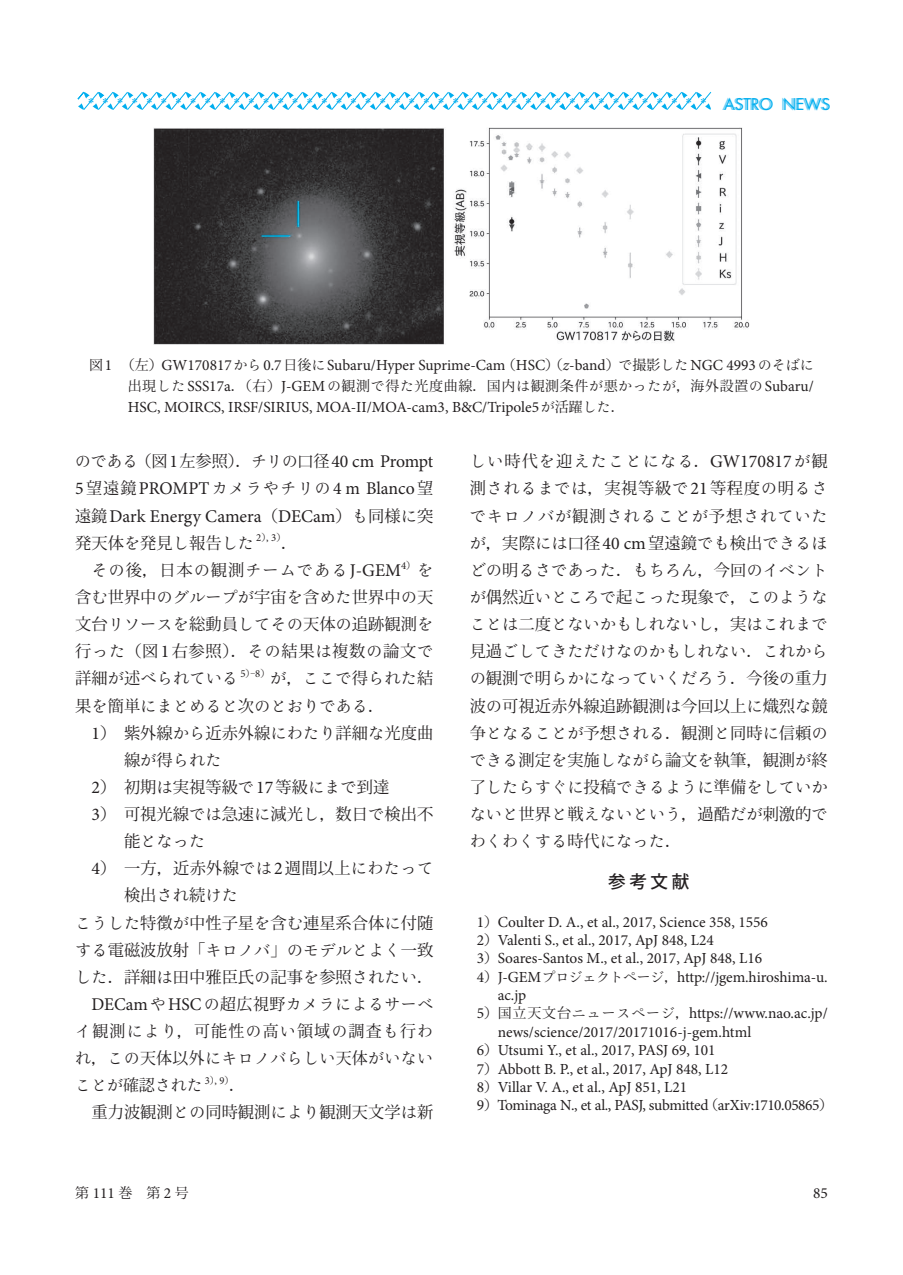
<style>
.page{position:relative;width:903px;height:1275px;background:#fff}
.page>*{position:absolute;margin:0;border:0;box-sizing:border-box;transform-origin:0 0}
.t1{font:17.85px/27.1px "Minion Pro";letter-spacing:-.005em;color:#231f20;text-align:justify}
.t2{font:500 17.5px "Koz Go Pro";color:#231f20}
.t3{font:16.28px/27.1px "Koz Min Pro";color:#231f20}
.t4{font:16.28px/27.1px "Ryo Text Plus N";color:#231f20;text-align:justify}
.t5{font:16.28px/27.1px "Ryo Text Plus N";letter-spacing:.02em;color:#231f20}
.t6{font:16.28px "Ryo Text Plus N";letter-spacing:.065em;color:#231f20}
.t7{font:16.28px "Ryo Text Plus N";letter-spacing:.055em;color:#231f20}
.t8{font:16.28px "Ryo Text Plus N";letter-spacing:.03em;color:#231f20}
.t9{font:16.28px "Ryo Text Plus N";letter-spacing:.05em;color:#231f20}
.t10{font:15.75px "Futura LT Pro";color:#00aeef}
.t11{font:15.4px "Minion Pro";color:#231f20}
.t12{font:15.4px "Minion Pro";letter-spacing:-.025em;color:#231f20}
.t13{font:14px "Koz Min Pro";letter-spacing:.04em;color:#231f20}
.t14{font:10.67px "Minion Pro";color:#231f20}
.t15{font:9.8px "Koz Min Pro";color:#231f20}
.t16{font:300 8.75px "Ryumin Pr 6";color:#00aeef}
.s1{font-family:"Koz Min Pro";font-size:14px}
.s2{font-family:"Ryo Text Plus N";font-size:14px}
.s3{font-style:italic}
.s4{font-family:"Ryo Text Plus N"}
.s5{font-family:"Minion Pro";font-size:15.4px}
.s6{font-family:"Ryo Text Plus N";font-size:16.28px}
.s7{font-family:"Koz Min Pro";font-size:16.28px}
.s8{font-family:"Koz Min Pro";font-size:9.8px}
.s9{font-family:"Koz Min Pro"}
.s10{font-family:"Minion Pro";font-size:17.85px}
.s11{font-family:"Minion Pro";font-size:10.67px}
</style>
<div class="page">
<img style="left:154px;top:127px;width:595px;height:217px">
<svg style="left:77px;top:91px;width:635px;height:19px"></svg>
<p class="t16" style="left:87px;top:94px;width:623px">＊＊＊＊＊＊＊＊＊＊＊＊＊＊＊＊＊＊＊＊＊＊＊＊＊＊＊＊＊＊＊＊＊＊＊＊＊＊＊＊＊＊＊</p>
<p class="t10" style="left:724px;top:93px;width:108px">ASTRO NEWS</p>
<p class="t11" style="left:89px;top:355px;width:726px"><span class="s1">図</span>1 <span class="s1">（左）</span>GW170817<span class="s2">から</span>0.7<span class="s1">日後</span><span class="s2">に</span>Subaru/Hyper Suprime-Cam <span class="s1">（</span>HSC<span class="s1">）（</span><span class="s3">z</span>-band<span class="s1">）</span><span class="s2">で</span><span class="s1">撮影</span><span class="s2">した</span>NGC 4993<span class="s2">のそばに</span></p>
<p class="t13" style="left:128px;top:376px;width:688px">出現<span class="s4">した</span><span class="s5">SSS17a</span>．（右）<span class="s5">J-GEM</span><span class="s4">の</span>観測<span class="s4">で</span>得<span class="s4">た</span>光度曲線．国内<span class="s4">は</span>観測条件<span class="s4">が</span>悪<span class="s4">かったが</span>，海外設置<span class="s4">の</span><span class="s5">Subaru/</span></p>
<p class="t11" style="left:128px;top:397px;width:499px">HSC, MOIRCS, IRSF/SIRIUS, MOA-II/MOA-cam3, B&amp;C/Tripole5<span class="s2">が</span><span class="s1">活躍</span><span class="s2">した</span><span class="s1">．</span></p>
<p class="t1" style="left:75px;top:448px;width:360px"><span class="s6">のである</span><span class="s7">（図</span>1<span class="s7">左参照）．</span><span class="s6">チリの</span><span class="s7">口径</span>40 cm Prompt 5<span class="s7">望遠鏡</span>PROMPT<span class="s6">カメラやチリの</span>4 m Blanco<span class="s7">望遠鏡</span>Dark Energy Camera<span class="s7">（</span>DECam<span class="s7">）</span><span class="s6">も</span><span class="s7">同様</span><span class="s6">に</span><span class="s7">突</span></p>
<p class="t3" style="left:75px;top:529px;width:181px">発天体<span class="s4">を</span>発見<span class="s4">し</span>報告<span class="s4">した</span></p>
<p class="t14" style="left:256px;top:531px;width:31px">2<span class="s8">）</span>, 3<span class="s8">）</span></p>
<p class="t3" style="left:281px;top:529px;width:18px">．</p>
<p class="t7" style="left:91px;top:560px;width:343px">その<span class="s9">後，日本</span>の<span class="s9">観測</span>チームである<span class="s10">J-GEM</span><sup>4</sup><sup>）</sup>を</p>
<p class="t3" style="left:75px;top:583px;width:360px;text-align:justify">含<span class="s4">む</span>世界中<span class="s4">のグループが</span>宇宙<span class="s4">を</span>含<span class="s4">めた</span>世界中<span class="s4">の</span>天文台<span class="s4">リソースを</span>総動員<span class="s4">してその</span>天体<span class="s4">の</span>追跡観測<span class="s4">を</span>行<span class="s4">った</span>（図<span class="s10">1</span>右参照）．<span class="s4">その</span>結果<span class="s4">は</span>複数<span class="s4">の</span>論文<span class="s4">で</span></p>
<p class="t4" style="left:75px;top:665px;width:165px"><span class="s9">詳細</span>が<span class="s9">述</span>べられている</p>
<p class="t15" style="left:240px;top:666px;width:31px"><span class="s11">5</span>）‒<span class="s11">8</span>）</p>
<p class="t4" style="left:75px;top:665px;width:360px;text-indent:195px">が<span class="s9">，</span>ここで<span class="s9">得</span>られた<span class="s9">結果</span>を<span class="s9">簡単</span>にまとめると<span class="s9">次</span>のとおりである<span class="s9">．</span></p>
<p class="t3" style="left:91px;top:718px;width:343px"><span class="s10">1</span>）紫外線<span class="s4">から</span>近赤外線<span class="s4">にわたり</span>詳細<span class="s4">な</span>光度曲</p>
<p class="t4" style="left:124px;top:746px;width:99px"><span class="s9">線</span>が<span class="s9">得</span>られた</p>
<p class="t3" style="left:91px;top:773px;width:343px"><span class="s10">2</span>）初期<span class="s4">は</span>実視等級<span class="s4">で</span><span class="s10">17</span>等級<span class="s4">にまで</span>到達<br><span class="s10">3</span>）可視光線<span class="s4">では</span>急速<span class="s4">に</span>減光<span class="s4">し</span>，数日<span class="s4">で</span>検出不</p>
<p class="t4" style="left:124px;top:828px;width:83px"><span class="s9">能</span>となった</p>
<p class="t3" style="left:91px;top:854px;width:343px"><span class="s10">4</span>）一方，近赤外線<span class="s4">では</span><span class="s10">2</span>週間以上<span class="s4">にわたって</span></p>
<p class="t4" style="left:124px;top:882px;width:115px"><span class="s9">検出</span>され<span class="s9">続</span>けた</p>
<p class="t3" style="left:75px;top:908px;width:360px"><span class="s4">こうした</span>特徴<span class="s4">が</span>中性子星<span class="s4">を</span>含<span class="s4">む</span>連星系合体<span class="s4">に</span>付随</p>
<p class="t4" style="left:75px;top:936px;width:360px">する<span class="s9">電磁波放射「</span>キロノバ<span class="s9">」</span>のモデルとよく<span class="s9">一致</span></p>
<p class="t3" style="left:75px;top:963px;width:360px"><span class="s4">した</span>．詳細<span class="s4">は</span>田中雅臣氏<span class="s4">の</span>記事<span class="s4">を</span>参照<span class="s4">されたい</span>．</p>
<p class="t8" style="left:91px;top:994px;width:343px"><span class="s10">DECam</span>や<span class="s10">HSC</span>の<span class="s9">超広視野</span>カメラによるサーベ</p>
<p class="t3" style="left:75px;top:1017px;width:360px"><span class="s4">イ</span>観測<span class="s4">により</span>，可能性<span class="s4">の</span>高<span class="s4">い</span>領域<span class="s4">の</span>調査<span class="s4">も</span>行<span class="s4">わ</span></p>
<p class="t5" style="left:75px;top:1045px;width:359px">れ<span class="s9">，</span>この<span class="s9">天体以外</span>にキロノバらしい<span class="s9">天体</span>がいないことが<span class="s9">確認</span>された</p>
<p class="t14" style="left:205px;top:1073px;width:31px">3<span class="s8">）</span>, 9<span class="s8">）</span></p>
<p class="t3" style="left:91px;top:1071px;width:343px;text-indent:138px">．<br>重力波観測<span class="s4">との</span>同時観測<span class="s4">により</span>観測天文学<span class="s4">は</span>新</p>
<p class="t6" style="left:470px;top:451px;width:360px">しい<span class="s9">時代</span>を<span class="s9">迎</span>えたことになる<span class="s9">．</span><span class="s10">GW170817</span>が<span class="s9">観</span></p>
<p class="t3" style="left:470px;top:474px;width:360px">測<span class="s4">されるまでは</span>，実視等級<span class="s4">で</span><span class="s10">21</span>等程度<span class="s4">の</span>明<span class="s4">るさ</span></p>
<p class="t9" style="left:470px;top:506px;width:360px">でキロノバが<span class="s9">観測</span>されることが<span class="s9">予想</span>されていた</p>
<p class="t3" style="left:470px;top:529px;width:360px"><span class="s4">が</span>，実際<span class="s4">には</span>口径<span class="s10">40 cm</span>望遠鏡<span class="s4">でも</span>検出<span class="s4">できるほ</span></p>
<p class="t4" style="left:470px;top:556px;width:360px">どの<span class="s9">明</span>るさであった<span class="s9">．</span>もちろん<span class="s9">，今回</span>のイベントが<span class="s9">偶然近</span>いところで<span class="s9">起</span>こった<span class="s9">現象</span>で<span class="s9">，</span>このようなことは<span class="s9">二度</span>とないかもしれないし<span class="s9">，実</span>はこれまで<span class="s9">見過</span>ごしてきただけなのかもしれない<span class="s9">．</span>これからの<span class="s9">観測</span>で<span class="s9">明</span>らかになっていくだろう<span class="s9">．今後</span>の<span class="s9">重力</span></p>
<p class="t3" style="left:470px;top:691px;width:360px">波<span class="s4">の</span>可視近赤外線追跡観測<span class="s4">は</span>今回以上<span class="s4">に</span>熾烈<span class="s4">な</span>競</p>
<p class="t4" style="left:470px;top:719px;width:360px"><span class="s9">争</span>となることが<span class="s9">予想</span>される<span class="s9">．観測</span>と<span class="s9">同時</span>に<span class="s9">信頼</span>の</p>
<p class="t3" style="left:470px;top:746px;width:360px"><span class="s4">できる</span>測定<span class="s4">を</span>実施<span class="s4">しながら</span>論文<span class="s4">を</span>執筆，観測<span class="s4">が</span>終</p>
<p class="t4" style="left:470px;top:773px;width:360px"><span class="s9">了</span>したらすぐに<span class="s9">投稿</span>できるように<span class="s9">準備</span>をしていかないと<span class="s9">世界</span>と<span class="s9">戦</span>えないという<span class="s9">，過酷</span>だが<span class="s9">刺激的</span>でわくわくする<span class="s9">時代</span>になった<span class="s9">．</span></p>
<p class="t2" style="left:608px;top:871px;width:83px">参考文献</p>
<p class="t11" style="left:477px;top:911px;width:293px">1<span class="s1">）</span>Coulter D. A., et al., 2017, Science 358, 1556</p>
<p class="t11" style="left:477px;top:930px;width:239px">2<span class="s1">）</span>Valenti S., et al., 2017, ApJ 848, L24</p>
<p class="t11" style="left:477px;top:948px;width:287px">3<span class="s1">）</span>Soares-Santos M., et al., 2017, ApJ 848, L16</p>
<p class="t11" style="left:477px;top:966px;width:353px">4<span class="s1">）</span>J-GEM<span class="s2">プロジェクトページ</span><span class="s1">，</span>http://jgem.hiroshima-u.</p>
<p class="t11" style="left:498px;top:985px;width:30px">ac.jp</p>
<p class="t11" style="left:477px;top:1003px;width:353px">5<span class="s1">）国立天文台</span><span class="s2">ニュースページ</span><span class="s1">，</span>https://www.nao.ac.jp/</p>
<p class="t11" style="left:498px;top:1021px;width:255px">news/science/2017/20171016-j-gem.html</p>
<p class="t11" style="left:477px;top:1040px;width:240px">6<span class="s1">）</span>Utsumi Y., et al., 2017, PASJ 69, 101</p>
<p class="t11" style="left:477px;top:1058px;width:253px">7<span class="s1">）</span>Abbott B. P., et al., 2017, ApJ 848, L12</p>
<p class="t11" style="left:477px;top:1077px;width:212px">8<span class="s1">）</span>Villar V. A., et al., ApJ 851, L21</p>
<p class="t12" style="left:477px;top:1095px;width:358px">9<span class="s1">）</span>Tominaga N., et al., PASJ, submitted <span class="s1">（</span>arXiv:1710.05865<span class="s1">）</span></p>
<p class="t13" style="left:75px;top:1183px;width:115px">第 <span class="s5">111</span> 巻　第 <span class="s5">2</span> 号</p>
<p class="t11" style="left:813px;top:1182px;width:16px">85</p>
</div>
